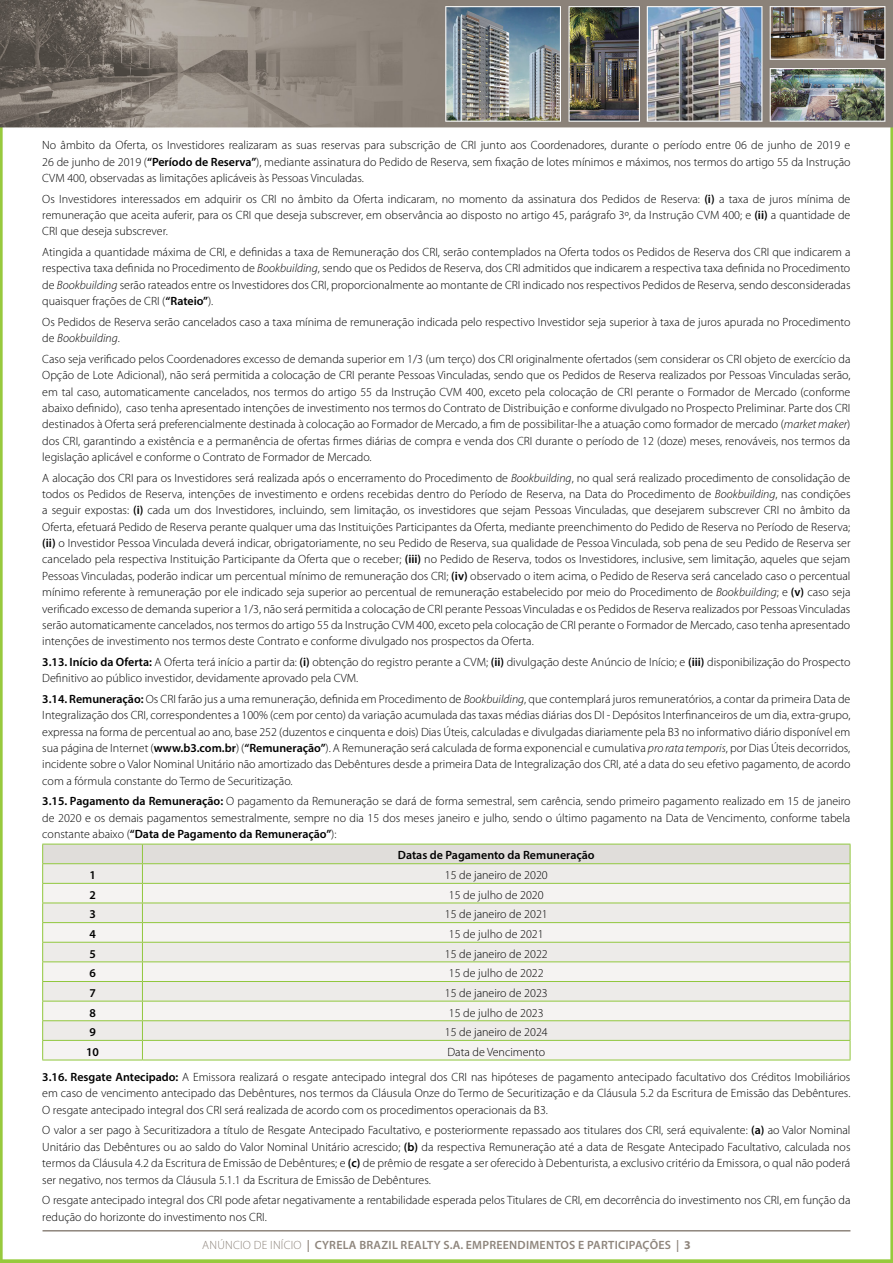
<style>
.page{position:relative;width:893px;height:1263px;background:#fff}
.page>*{position:absolute;margin:0;border:0;box-sizing:border-box;transform-origin:0 0}
.t1{font:300 12px/16.4px "Myriad Pro";color:#000;text-align:justify}
.t2{font:600 12px "Myriad Pro";letter-spacing:.02em;color:#8e857c}
.t3{font:600 12px "Myriad Pro";color:#000}
.s1{font-weight:600}
.s2{font-style:italic}
.s3{font-weight:300}
.s4{font-weight:700}
</style>
<div class="page">
<img style="left:0;top:0;width:893px;height:1263px">
<hr style="left:43px;top:1230px;width:807px;height:1px;background:#8e857c">
<svg style="left:42px;top:844px;width:809px;height:216px"></svg>
<hr style="left:42px;top:1060px;width:100px;height:1px;background:#91c73e">
<hr style="left:142px;top:1060px;width:708px;height:1px;background:#91c73e">
<p class="t1" style="left:42px;top:137px;width:810px">No âmbito da Oferta, os Investidores realizaram as suas reservas para subscrição de CRI junto aos Coordenadores, durante o período entre 06 de junho de 2019 e 26 de junho de 2019 (<span class="s1">“Período de Reserva”</span>), mediante assinatura do Pedido de Reserva, sem fixação de lotes mínimos e máximos, nos termos do artigo 55 da Instrução CVM 400, observadas as limitações aplicáveis às Pessoas Vinculadas.</p>
<p class="t1" style="left:42px;top:191px;width:810px">Os Investidores interessados em adquirir os CRI no âmbito da Oferta indicaram, no momento da assinatura dos Pedidos de Reserva: <span class="s1">(i)</span> a taxa de juros mínima de remuneração que aceita auferir, para os CRI que deseja subscrever, em observância ao disposto no artigo 45, parágrafo 3º, da Instrução CVM 400; e <span class="s1">(ii)</span> a quantidade de CRI que deseja subscrever.</p>
<p class="t1" style="left:42px;top:244px;width:810px">Atingida a quantidade máxima de CRI, e definidas a taxa de Remuneração dos CRI, serão contemplados na Oferta todos os Pedidos de Reserva dos CRI que indicarem a respectiva taxa definida no Procedimento de <span class="s2">Bookbuilding</span>, sendo que os Pedidos de Reserva, dos CRI admitidos que indicarem a respectiva taxa definida no Procedimento de <span class="s2">Bookbuilding</span> serão rateados entre os Investidores dos CRI, proporcionalmente ao montante de CRI indicado nos respectivos Pedidos de Reserva, sendo desconsideradas quaisquer frações de CRI (<span class="s1">“Rateio”</span>).</p>
<p class="t1" style="left:42px;top:314px;width:810px">Os Pedidos de Reserva serão cancelados caso a taxa mínima de remuneração indicada pelo respectivo Investidor seja superior à taxa de juros apurada no Procedimento de <span class="s2">Bookbuilding</span>.</p>
<p class="t1" style="left:42px;top:351px;width:810px">Caso seja verificado pelos Coordenadores excesso de demanda superior em 1/3 (um terço) dos CRI originalmente ofertados (sem considerar os CRI objeto de exercício da Opção de Lote Adicional), não será permitida a colocação de CRI perante Pessoas Vinculadas, sendo que os Pedidos de Reserva realizados por Pessoas Vinculadas serão, em tal caso, automaticamente cancelados, nos termos do artigo 55 da Instrução CVM 400, exceto pela colocação de CRI perante o Formador de Mercado (conforme abaixo definido), caso tenha apresentado intenções de investimento nos termos do Contrato de Distribuição e conforme divulgado no Prospecto Preliminar. Parte dos CRI destinados à Oferta será preferencialmente destinada à colocação ao Formador de Mercado, a fim de possibilitar-lhe a atuação como formador de mercado (<span class="s2">market maker</span>) dos CRI, garantindo a existência e a permanência de ofertas firmes diárias de compra e venda dos CRI durante o período de 12 (doze) meses, renováveis, nos termos da legislação aplicável e conforme o Contrato de Formador de Mercado.</p>
<p class="t1" style="left:42px;top:470px;width:810px">A alocação dos CRI para os Investidores será realizada após o encerramento do Procedimento de <span class="s2">Bookbuilding</span>, no qual será realizado procedimento de consolidação de todos os Pedidos de Reserva, intenções de investimento e ordens recebidas dentro do Período de Reserva, na Data do Procedimento de <span class="s2">Bookbuilding</span>, nas condições a seguir expostas: <span class="s1">(i)</span> cada um dos Investidores, incluindo, sem limitação, os investidores que sejam Pessoas Vinculadas, que desejarem subscrever CRI no âmbito da Oferta, efetuará Pedido de Reserva perante qualquer uma das Instituições Participantes da Oferta, mediante preenchimento do Pedido de Reserva no Período de Reserva; <span class="s1">(ii)</span> o Investidor Pessoa Vinculada deverá indicar, obrigatoriamente, no seu Pedido de Reserva, sua qualidade de Pessoa Vinculada, sob pena de seu Pedido de Reserva ser cancelado pela respectiva Instituição Participante da Oferta que o receber; <span class="s1">(iii)</span> no Pedido de Reserva, todos os Investidores, inclusive, sem limitação, aqueles que sejam Pessoas Vinculadas, poderão indicar um percentual mínimo de remuneração dos CRI; <span class="s1">(iv)</span> observado o item acima, o Pedido de Reserva será cancelado caso o percentual mínimo referente à remuneração por ele indicado seja superior ao percentual de remuneração estabelecido por meio do Procedimento de <span class="s2">Bookbuilding</span>; e <span class="s1">(v)</span> caso seja verificado excesso de demanda superior a 1/3, não será permitida a colocação de CRI perante Pessoas Vinculadas e os Pedidos de Reserva realizados por Pessoas Vinculadas serão automaticamente cancelados, nos termos do artigo 55 da Instrução CVM 400, exceto pela colocação de CRI perante o Formador de Mercado, caso tenha apresentado intenções de investimento nos termos deste Contrato e conforme divulgado nos prospectos da Oferta.</p>
<p class="t1" style="left:42px;top:654px;width:810px"><span class="s1">3.13. Início da Oferta:</span> A Oferta terá início a partir da: <span class="s1">(i)</span> obtenção do registro perante a CVM; <span class="s1">(ii)</span> divulgação deste Anúncio de Início; e <span class="s1">(iii)</span> disponibilização do Prospecto<br>Definitivo ao público investidor, devidamente aprovado pela CVM.</p>
<p class="t1" style="left:42px;top:691px;width:810px"><span class="s1">3.14. Remuneração:</span> Os CRI farão jus a uma remuneração, definida em Procedimento de <span class="s2">Bookbuilding</span>, que contemplará juros remuneratórios, a contar da primeira Data de Integralização dos CRI, correspondentes a 100% (cem por cento) da variação acumulada das taxas médias diárias dos DI - Depósitos Interfinanceiros de um dia, extra-grupo, expressa na forma de percentual ao ano, base 252 (duzentos e cinquenta e dois) Dias Úteis, calculadas e divulgadas diariamente pela B3 no informativo diário disponível em sua página de Internet (<span class="s1">www.b3.com.br</span>) (<span class="s1">“Remuneração”</span>). A Remuneração será calculada de forma exponencial e cumulativa <span class="s2">pro rata temporis</span>, por Dias Úteis decorridos, incidente sobre o Valor Nominal Unitário não amortizado das Debêntures desde a primeira Data de Integralização dos CRI, até a data do seu efetivo pagamento, de acordo com a fórmula constante do Termo de Securitização.</p>
<p class="t1" style="left:42px;top:793px;width:810px"><span class="s1">3.15. Pagamento da Remuneração:</span> O pagamento da Remuneração se dará de forma semestral, sem carência, sendo primeiro pagamento realizado em 15 de janeiro de 2020 e os demais pagamentos semestralmente, sempre no dia 15 dos meses janeiro e julho, sendo o último pagamento na Data de Vencimento, conforme tabela constante abaixo (<span class="s1">“Data de Pagamento da Remuneração”</span>):</p>
<p class="t3" style="left:398px;top:848px;width:198px">Datas de Pagamento da Remuneração</p>
<p class="t3" style="left:89px;top:867px;width:8px">1</p>
<p class="t1" style="left:445px;top:867px;width:104px">15 de janeiro de 2020</p>
<p class="t3" style="left:89px;top:887px;width:8px">2</p>
<p class="t1" style="left:449px;top:887px;width:96px">15 de julho de 2020</p>
<p class="t3" style="left:89px;top:907px;width:8px">3</p>
<p class="t1" style="left:445px;top:906px;width:104px">15 de janeiro de 2021</p>
<p class="t3" style="left:89px;top:926px;width:8px">4</p>
<p class="t1" style="left:449px;top:926px;width:96px">15 de julho de 2021</p>
<p class="t3" style="left:89px;top:946px;width:8px">5</p>
<p class="t1" style="left:445px;top:946px;width:104px">15 de janeiro de 2022</p>
<p class="t3" style="left:89px;top:965px;width:8px">6</p>
<p class="t1" style="left:449px;top:965px;width:96px">15 de julho de 2022</p>
<p class="t3" style="left:89px;top:985px;width:8px">7</p>
<p class="t1" style="left:445px;top:985px;width:104px">15 de janeiro de 2023</p>
<p class="t3" style="left:89px;top:1005px;width:8px">8</p>
<p class="t1" style="left:449px;top:1004px;width:96px">15 de julho de 2023</p>
<p class="t3" style="left:89px;top:1024px;width:8px">9</p>
<p class="t1" style="left:445px;top:1024px;width:104px">15 de janeiro de 2024</p>
<p class="t3" style="left:86px;top:1044px;width:14px">10</p>
<p class="t1" style="left:42px;top:1039px;width:810px;line-height:25.2px;text-indent:405px">Data de Vencimento<br><span class="s1">3.16. Resgate Antecipado:</span> A Emissora realizará o resgate antecipado integral dos CRI nas hipóteses de pagamento antecipado facultativo dos Créditos Imobiliários</p>
<p class="t1" style="left:42px;top:1085px;width:810px">em caso de vencimento antecipado das Debêntures, nos termos da Cláusula Onze do Termo de Securitização e da Cláusula 5.2 da Escritura de Emissão das Debêntures.<br>O resgate antecipado integral dos CRI será realizada de acordo com os procedimentos operacionais da B3.</p>
<p class="t1" style="left:42px;top:1122px;width:810px">O valor a ser pago à Securitizadora a título de Resgate Antecipado Facultativo, e posteriormente repassado aos titulares dos CRI, será equivalente: <span class="s1">(a)</span> ao Valor Nominal Unitário das Debêntures ou ao saldo do Valor Nominal Unitário acrescido; <span class="s1">(b)</span> da respectiva Remuneração até a data de Resgate Antecipado Facultativo, calculada nos termos da Cláusula 4.2 da Escritura de Emissão de Debêntures; e <span class="s1">(c)</span> de prêmio de resgate a ser oferecido à Debenturista, a exclusivo critério da Emissora, o qual não poderá ser negativo, nos termos da Cláusula 5.1.1 da Escritura de Emissão de Debêntures.</p>
<p class="t1" style="left:42px;top:1192px;width:810px">O resgate antecipado integral dos CRI pode afetar negativamente a rentabilidade esperada pelos Titulares de CRI, em decorrência do investimento nos CRI, em função da redução do horizonte do investimento nos CRI.</p>
<p class="t2" style="left:202px;top:1237px;width:490px"><span class="s3">ANÚNCIO DE INÍCIO</span> | CYRELA BRAZIL REALTY S.A. EMPREENDIMENTOS E PARTICIPAÇÕES | <span class="s4">3</span></p>
</div>
